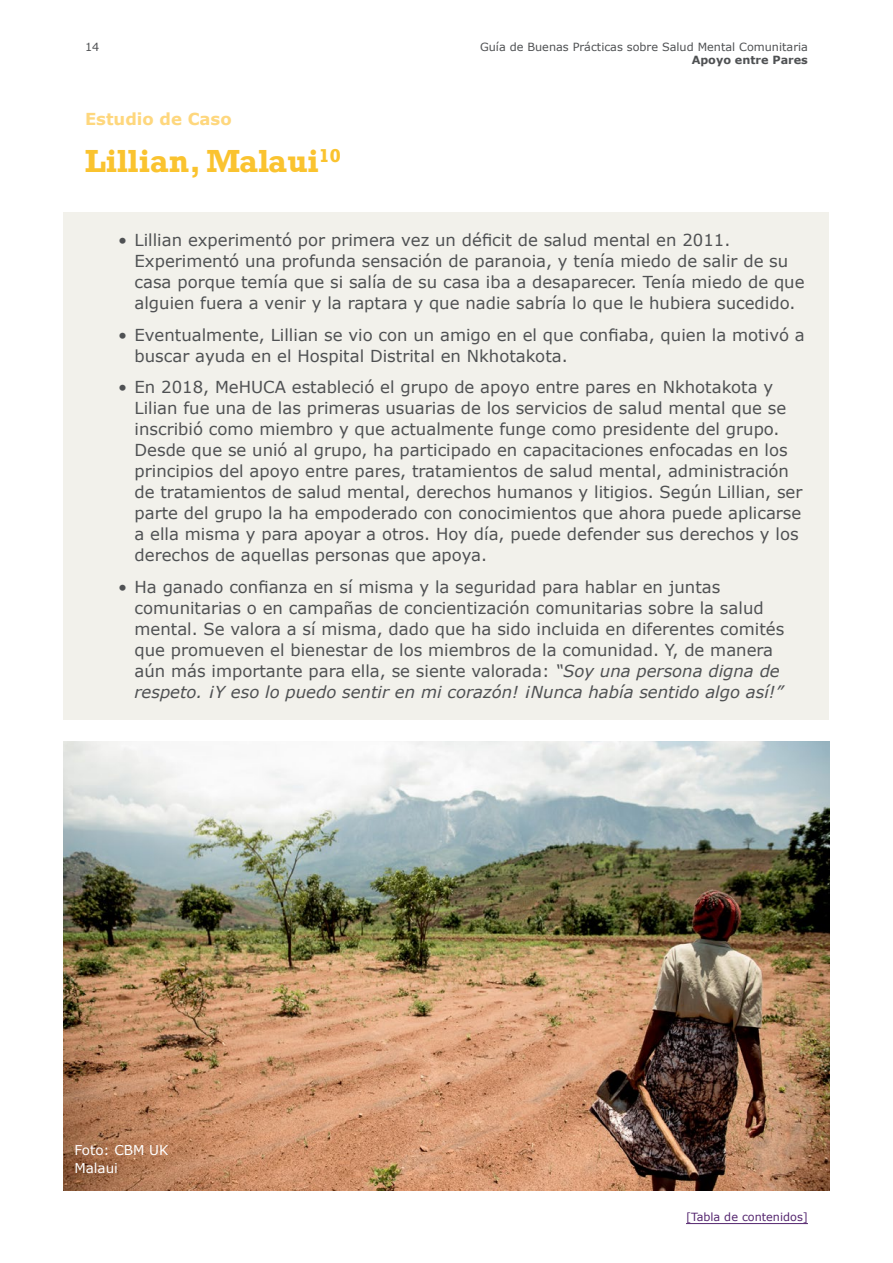
<style>
.page{position:relative;width:893px;height:1263px;background:#fff}
.page>*{position:absolute;margin:0;border:0;box-sizing:border-box;transform-origin:0 0}
.t1{font:700 30px "Rockwell";color:#fac32f}
.t2{font:16.5px/21px "Verdana";color:#4f5153}
.t3{font:700 16.5px "Verdana";color:#fed77d}
.t4{font:13.5px/18px "Verdana";color:#fff}
.t5{font:11.25px "Verdana";color:#4f5153}
.t6{font:11.25px "Verdana";color:#552770}
.t7{font:700 11.25px "Verdana";color:#4f5153}
.s1{font-style:italic}
</style>
<div class="page">
<div style="left:64px;top:212px;width:765px;height:507px;background:#f2f1eb"></div>
<hr style="left:686px;top:1223px;width:122px;height:1px;background:#552770">
<img style="left:64px;top:741px;width:765px;height:450px">
<p class="t5" style="left:85px;top:39px;width:16px">14</p>
<p class="t3" style="left:85px;top:107px;width:148px">Estudio de Caso</p>
<h2 class="t1" style="left:85px;top:141px;width:257px">Lillian, Malaui<sup>10</sup></h2>
<p class="t5" style="left:480px;top:39px;width:329px">Guía de Buenas Prácticas sobre Salud Mental Comunitaria</p>
<p class="t7" style="left:692px;top:52px;width:118px">Apoyo entre Pares</p>
<p class="t2" style="left:135px;top:229px;width:671px;text-indent:-16px">• Lillian experimentó por primera vez un déficit de salud mental en 2011.<br>Experimentó una profunda sensación de paranoia, y tenía miedo de salir de su casa porque temía que si salía de su casa iba a desaparecer. Tenía miedo de que alguien fuera a venir y la raptara y que nadie sabría lo que le hubiera sucedido.</p>
<p class="t2" style="left:135px;top:324px;width:672px;text-indent:-16px">• Eventualmente, Lillian se vio con un amigo en el que confiaba, quien la motivó a buscar ayuda en el Hospital Distrital en Nkhotakota.</p>
<p class="t2" style="left:135px;top:377px;width:669px;text-indent:-16px">• En 2018, MeHUCA estableció el grupo de apoyo entre pares en Nkhotakota y Lilian fue una de las primeras usuarias de los servicios de salud mental que se inscribió como miembro y que actualmente funge como presidente del grupo.<br>Desde que se unió al grupo, ha participado en capacitaciones enfocadas en los principios del apoyo entre pares, tratamientos de salud mental, administración de tratamientos de salud mental, derechos humanos y litigios. Según Lillian, ser parte del grupo la ha empoderado con conocimientos que ahora puede aplicarse a ella misma y para apoyar a otros. Hoy día, puede defender sus derechos y los derechos de aquellas personas que apoya.</p>
<p class="t2" style="left:135px;top:576px;width:651px;text-indent:-16px">• Ha ganado confianza en sí misma y la seguridad para hablar en juntas comunitarias o en campañas de concientización comunitarias sobre la salud mental. Se valora a sí misma, dado que ha sido incluida en diferentes comités que promueven el bienestar de los miembros de la comunidad. Y, de manera aún más importante para ella, se siente valorada: <span class="s1">“Soy una persona digna de respeto. ¡Y eso lo puedo sentir en mi corazón! ¡Nunca había sentido algo así!”</span></p>
<p class="t4" style="left:74px;top:1141px;width:96px">Foto: CBM UK<br>Malaui</p>
<p class="t6" style="left:686px;top:1209px;width:123px">[Tabla de contenidos]</p>
</div>
